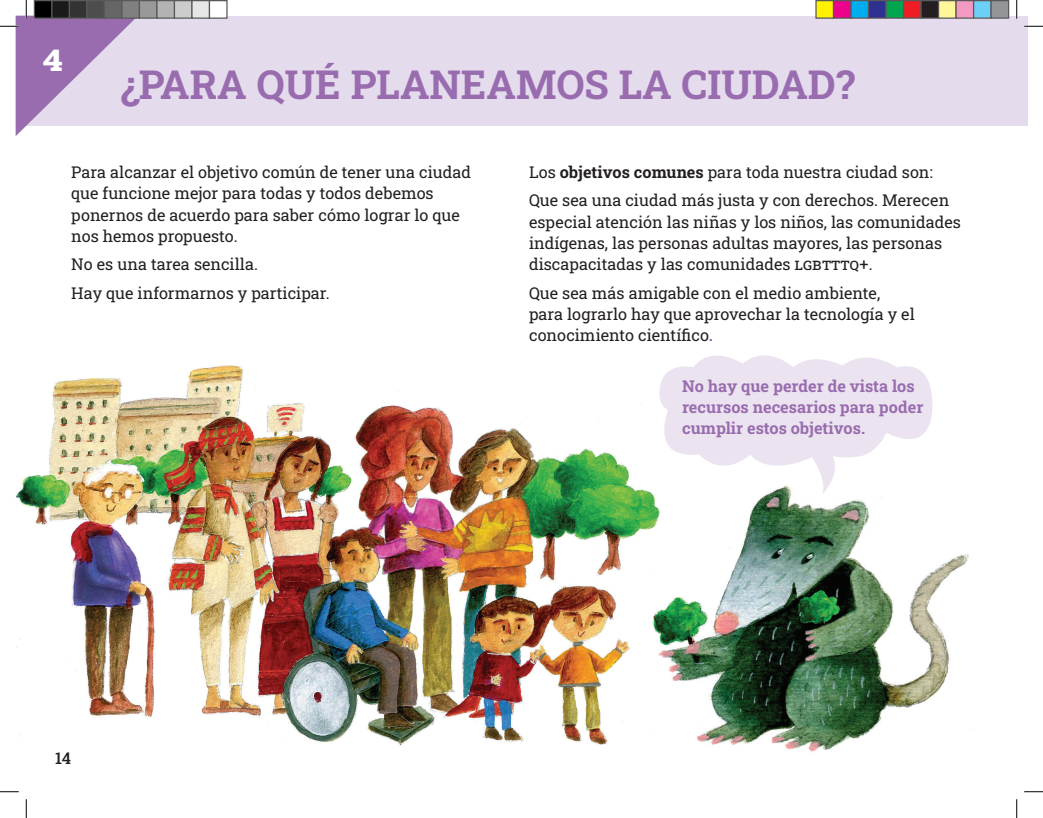
<style>
.page{position:relative;width:1043px;height:818px;background:#fff}
.page>*{position:absolute;margin:0;border:0;box-sizing:border-box;transform-origin:0 0}
.t1{font:700 40px "Roboto Slab";color:#986cae}
.t2{font:700 37.5px "Roboto Slab";color:#fff}
.t3{font:16.25px/21.2px "Roboto Slab";color:#231f20}
.t4{font:700 16.25px/21.2px "Roboto Slab";color:#986cae}
.t5{font:500 16.25px "Roboto Slab";color:#231f20}
.s1{font-weight:700}
.s2{font-weight:700;color:#986cae}
</style>
<div class="page">
<div style="left:16px;top:16px;width:1011px;height:110px;background:#e4dbec"></div>
<img style="left:16px;top:365px;width:627px;height:381px">
<img style="left:643px;top:490px;width:330px;height:262px">
<svg style="left:648px;top:355px;width:289px;height:139px;fill:#ebe3f0"></svg>
<svg style="left:1024px;top:25px;width:18px;height:2px"></svg>
<svg style="left:0;top:791px;width:19px;height:1px"></svg>
<svg style="left:1024px;top:791px;width:18px;height:1px"></svg>
<svg style="left:0;top:0;width:135px;height:136px"></svg>
<svg style="left:25px;top:799px;width:2px;height:19px"></svg>
<svg style="left:1016px;top:0;width:1px;height:19px"></svg>
<svg style="left:1016px;top:799px;width:1px;height:19px"></svg>
<div style="left:34px;top:1px;width:18px;height:17px;background:#000"></div>
<div style="left:34px;top:0;width:18px;height:19px;border:1px solid #595959"></div>
<div style="left:52px;top:1px;width:17px;height:17px;background:#1a1a1a"></div>
<div style="left:51px;top:0;width:19px;height:19px;border:1px solid #595959"></div>
<div style="left:69px;top:1px;width:18px;height:17px;background:#333"></div>
<div style="left:69px;top:0;width:19px;height:19px;border:1px solid #595959"></div>
<div style="left:87px;top:1px;width:17px;height:17px;background:#4d4d4d"></div>
<div style="left:86px;top:0;width:19px;height:19px;border:1px solid #595959"></div>
<div style="left:104px;top:1px;width:18px;height:17px;background:#666"></div>
<div style="left:104px;top:0;width:18px;height:19px;border:1px solid #595959"></div>
<div style="left:122px;top:1px;width:17px;height:17px;background:#808080"></div>
<div style="left:121px;top:0;width:19px;height:19px;border:1px solid #595959"></div>
<div style="left:139px;top:1px;width:18px;height:17px;background:#999"></div>
<div style="left:139px;top:0;width:19px;height:19px;border:1px solid #595959"></div>
<div style="left:157px;top:1px;width:17px;height:17px;background:#b3b3b3"></div>
<div style="left:156px;top:0;width:19px;height:19px;border:1px solid #595959"></div>
<div style="left:174px;top:1px;width:18px;height:17px;background:#ccc"></div>
<div style="left:174px;top:0;width:18px;height:19px;border:1px solid #595959"></div>
<div style="left:192px;top:1px;width:17px;height:17px;background:#e6e6e6"></div>
<div style="left:191px;top:0;width:19px;height:19px;border:1px solid #595959"></div>
<div style="left:209px;top:1px;width:18px;height:17px;background:#fff"></div>
<div style="left:209px;top:0;width:19px;height:19px;border:1px solid #595959"></div>
<div style="left:816px;top:1px;width:17px;height:17px;background:#fff101"></div>
<div style="left:815px;top:0;width:19px;height:19px;border:1px solid #595959"></div>
<div style="left:833px;top:1px;width:18px;height:17px;background:#ed028c"></div>
<div style="left:832px;top:0;width:19px;height:19px;border:1px solid #595959"></div>
<div style="left:851px;top:1px;width:17px;height:17px;background:#00aeef"></div>
<div style="left:850px;top:0;width:19px;height:19px;border:1px solid #595959"></div>
<div style="left:868px;top:1px;width:18px;height:17px;background:#2e3092"></div>
<div style="left:868px;top:0;width:18px;height:19px;border:1px solid #595959"></div>
<div style="left:886px;top:1px;width:17px;height:17px;background:#00a54f"></div>
<div style="left:885px;top:0;width:19px;height:19px;border:1px solid #595959"></div>
<div style="left:903px;top:1px;width:18px;height:17px;background:#ee1d23"></div>
<div style="left:902px;top:0;width:19px;height:19px;border:1px solid #595959"></div>
<div style="left:921px;top:1px;width:17px;height:17px;background:#231f20"></div>
<div style="left:920px;top:0;width:19px;height:19px;border:1px solid #595959"></div>
<div style="left:938px;top:1px;width:18px;height:17px;background:#fff79a"></div>
<div style="left:938px;top:0;width:18px;height:19px;border:1px solid #595959"></div>
<div style="left:956px;top:1px;width:17px;height:17px;background:#f499c2"></div>
<div style="left:955px;top:0;width:19px;height:19px;border:1px solid #595959"></div>
<div style="left:973px;top:1px;width:18px;height:17px;background:#6bcff6"></div>
<div style="left:972px;top:0;width:19px;height:19px;border:1px solid #595959"></div>
<div style="left:991px;top:1px;width:17px;height:17px;background:#939598"></div>
<div style="left:990px;top:0;width:19px;height:19px;border:1px solid #595959"></div>
<p class="t2" style="left:42px;top:32px;width:22px">4</p>
<p class="t1" style="left:120px;top:57px;width:736px">¿PARA QUÉ PLANEAMOS LA CIUDAD?</p>
<p class="t3" style="left:71px;top:161px;width:401px">Para alcanzar el objetivo común de tener una ciudad</p>
<p class="t3" style="left:71px;top:182px;width:364px">que funcione mejor para todas y todos debemos</p>
<p class="t3" style="left:71px;top:203px;width:390px">ponernos de acuerdo para saber cómo lograr lo que</p>
<p class="t3" style="left:71px;top:225px;width:168px">nos hemos propuesto.</p>
<p class="t3" style="left:71px;top:253px;width:188px">No es una tarea sencilla.</p>
<p class="t3" style="left:71px;top:281px;width:260px">Hay que informarnos y participar.</p>
<p class="t3" style="left:529px;top:161px;width:405px">Los <span class="s1">objetivos comunes</span> para toda nuestra ciudad son:</p>
<p class="t3" style="left:529px;top:189px;width:433px">Que sea una ciudad más justa y con derechos. Merecen especial atención las niñas y los niños, las comunidades indígenas, las personas adultas mayores, las personas discapacitadas y las comunidades lgbtttq+.</p>
<p class="t3" style="left:529px;top:281px;width:353px">Que sea más amigable con el medio ambiente,</p>
<p class="t3" style="left:529px;top:303px;width:387px">para lograrlo hay que aprovechar la tecnología y el</p>
<p class="t3" style="left:529px;top:324px;width:186px">conocimiento científico<span class="s2">.</span></p>
<p class="t4" style="left:682px;top:375px;width:243px">No hay que perder de vista los recursos necesarios para poder cumplir estos objetivos.</p>
<p class="t5" style="left:55px;top:746px;width:18px">14</p>
</div>
